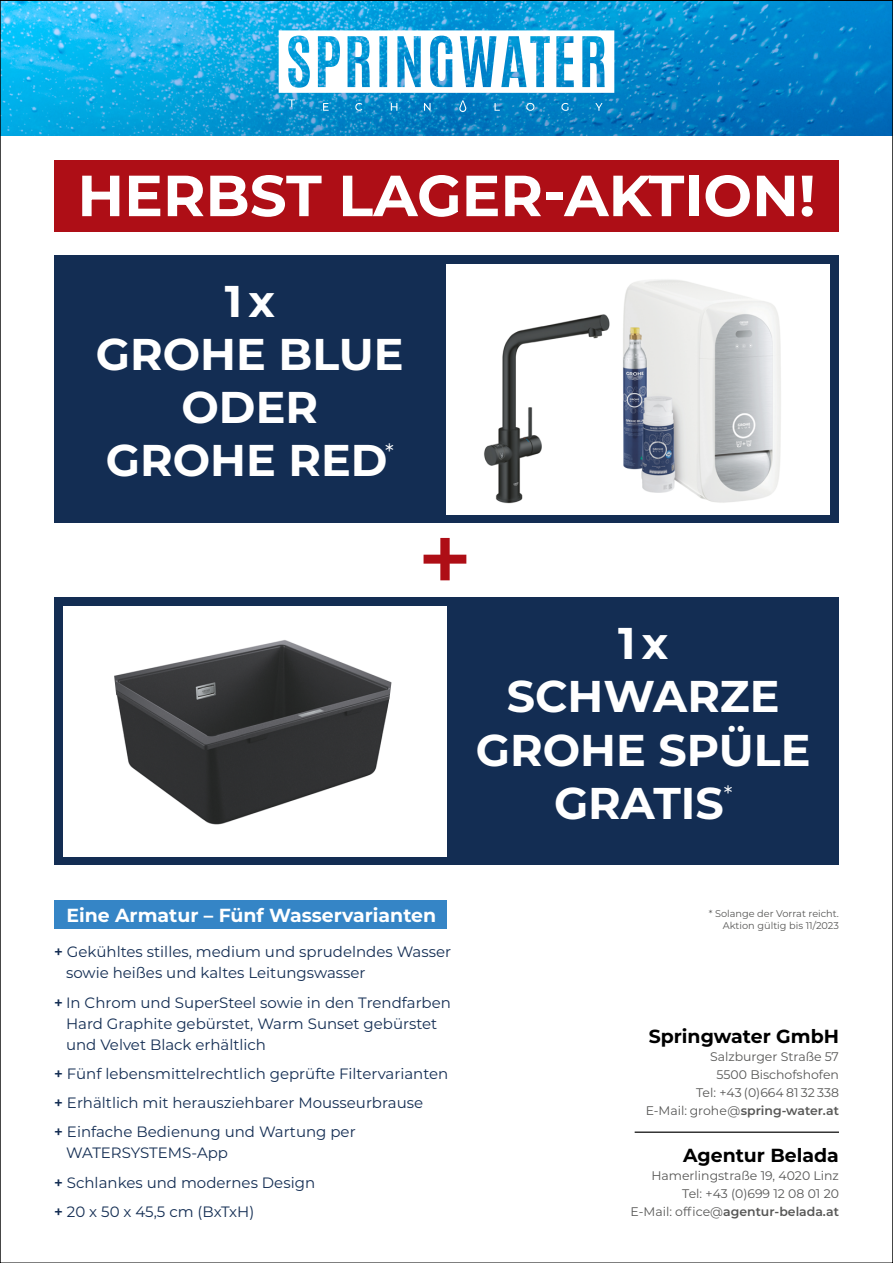
<style>
.page{position:relative;width:893px;height:1263px;background:#fff}
.page>*{position:absolute;margin:0;border:0;box-sizing:border-box;transform-origin:0 0}
.t1{font:700 57.9px "Montserrat";color:#fff}
.t2{font:700 44.4px/53.2px "Montserrat";color:#fff;text-align:center}
.t3{font:700 18.9px "Montserrat";color:#fff}
.t4{font:700 18.9px "Montserrat";color:#000}
.t5{font:15px/29.2px "Montserrat";color:#132d53}
.t6{font:12.45px/18px "Montserrat";color:#575756;text-align:right}
.t7{font:9.75px/11.7px "Montserrat";color:#575756;text-align:right}
.s1{font-weight:600}
</style>
<div class="page">
<img style="left:2px;top:2px;width:889px;height:133px">
<svg style="left:289px;top:99px;width:6px;height:8px"></svg>
<svg style="left:279px;top:30px;width:335px;height:63px"></svg>
<svg style="left:323px;top:103px;width:6px;height:8px"></svg>
<svg style="left:355px;top:103px;width:7px;height:8px"></svg>
<svg style="left:391px;top:103px;width:6px;height:8px"></svg>
<svg style="left:424px;top:103px;width:7px;height:8px"></svg>
<svg style="left:495px;top:103px;width:5px;height:8px"></svg>
<svg style="left:526px;top:103px;width:8px;height:8px"></svg>
<svg style="left:561px;top:103px;width:7px;height:8px"></svg>
<svg style="left:595px;top:103px;width:7px;height:8px"></svg>
<svg style="left:459px;top:100px;width:8px;height:12px"></svg>
<svg style="left:424px;top:538px;width:42px;height:42px"></svg>
<div style="left:54px;top:901px;width:392px;height:28px;background:#3585c6"></div>
<hr style="left:635px;top:1131px;width:204px;height:2px;background:#000">
<div style="left:54px;top:255px;width:785px;height:268px;background:#132d53"></div>
<div style="left:446px;top:264px;width:384px;height:250px;background:#fff"></div>
<img style="left:484px;top:279px;width:297px;height:225px">
<div style="left:54px;top:597px;width:785px;height:268px;background:#132d53"></div>
<div style="left:63px;top:606px;width:383px;height:251px;background:#fff"></div>
<img style="left:114px;top:640px;width:278px;height:185px">
<div style="left:54px;top:160px;width:785px;height:72px;background:#ae0e16"></div>
<h1 class="t1" style="left:77px;top:157px;width:740px">HERBST LAGER-AKTION!</h1>
<h2 class="t2" style="left:96px;top:273px;width:309px">1 x<br>GROHE BLUE<br>ODER<br>GROHE RED<sup>*</sup></h2>
<h2 class="t2" style="left:476px;top:615px;width:336px">1 x<br>SCHWARZE<br>GROHE SPÜLE<br>GRATIS<sup>*</sup></h2>
<p class="t3" style="left:66px;top:903px;width:371px">Eine Armatur – Fünf Wasservarianten</p>
<p class="t5" style="left:66px;top:941px;width:387px;line-height:21px;text-indent:-12px"><span class="s1">+</span> Gekühltes stilles, medium und sprudelndes Wasser sowie heißes und kaltes Leitungswasser</p>
<p class="t5" style="left:66px;top:991px;width:386px;line-height:21px;text-indent:-12px"><span class="s1">+</span> In Chrom und SuperSteel sowie in den Trendfarben<br>Hard Graphite gebürstet, Warm Sunset gebürstet und Velvet Black erhältlich</p>
<p class="t5" style="left:54px;top:1058px;width:396px"><span class="s1">+</span> Fünf lebensmittelrechtlich geprüfte Filtervarianten <span class="s1">+</span> Erhältlich mit herausziehbarer Mousseurbrause<br><span class="s1">+</span> Einfache Bedienung und Wartung per</p>
<p class="t5" style="left:54px;top:1138px;width:263px;text-indent:12px">WATERSYSTEMS-App<br><span class="s1">+</span> Schlankes und modernes Design <span class="s1">+</span> 20 x 50 x 45,5 cm (BxTxH)</p>
<p class="t7" style="left:709px;top:908px;width:132px">* Solange der Vorrat reicht.<br>Aktion gültig bis 11/2023</p>
<p class="t4" style="left:649px;top:1024px;width:192px">Springwater GmbH</p>
<p class="t6" style="left:646px;top:1047px;width:195px">Salzburger Straße 57<br>5500 Bischofshofen<br>Tel: +43 (0)664 81 32 338<br>E-Mail: grohe@<span class="s1">spring-water.at</span></p>
<p class="t4" style="left:683px;top:1143px;width:157px">Agentur Belada</p>
<p class="t6" style="left:631px;top:1166px;width:210px">Hamerlingstraße 19, 4020 Linz<br>Tel: +43 (0)699 12 08 01 20<br>E-Mail: office@<span class="s1">agentur-belada.at</span></p>
</div>
